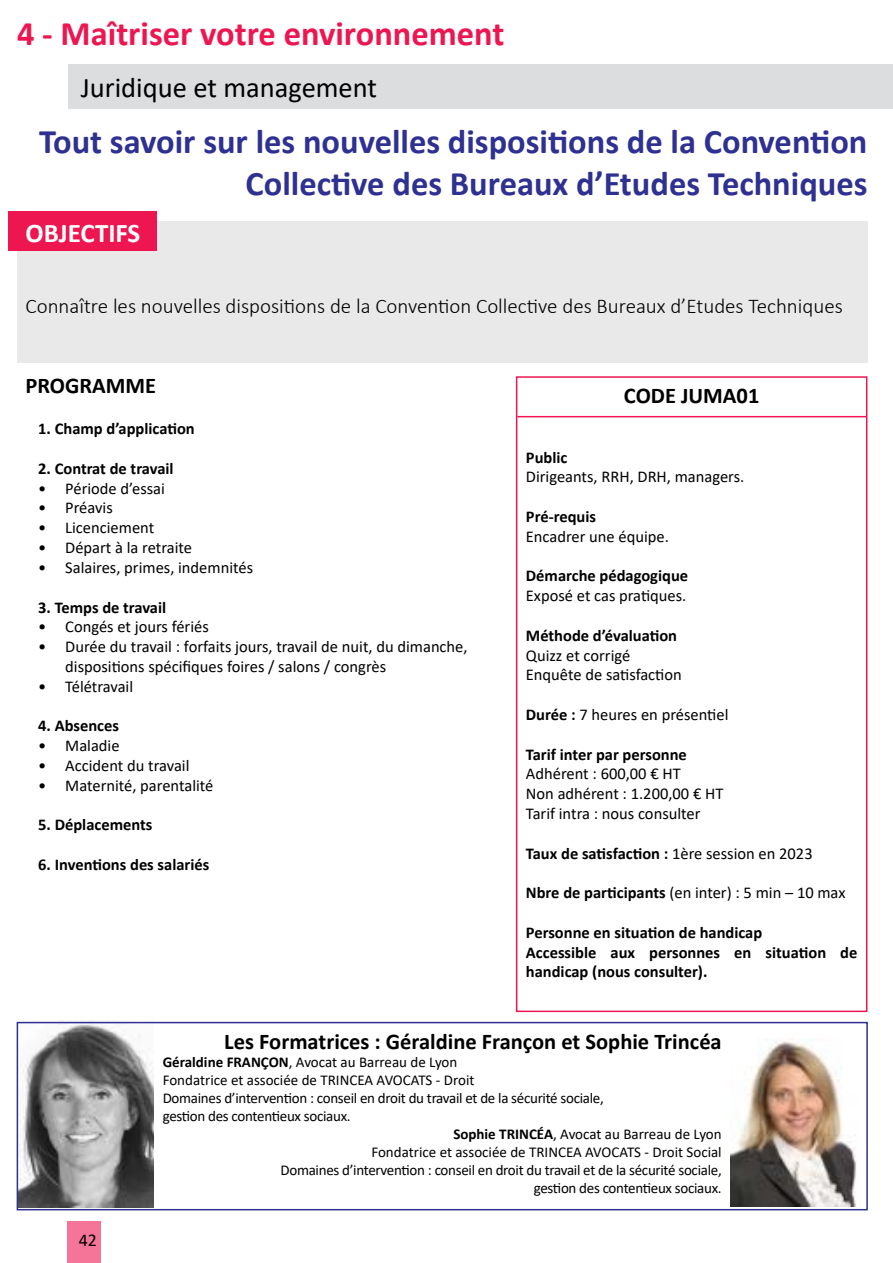
<style>
.page{position:relative;width:893px;height:1263px;background:#fff}
.page>*{position:absolute;margin:0;border:0;box-sizing:border-box;transform-origin:0 0}
.t1{font:700 34.5px/41.4px "Calibri";color:#2e3092;text-align:right}
.t2{font:700 34.5px "Calibri";color:#ed1651}
.t3{font:28.5px "Calibri";color:#000}
.t4{font:700 27px "Calibri";color:#fff}
.t5{font:700 22.5px "Calibri";color:#000}
.t6{font:300 21px "Calibri";color:#000}
.t7{font:18px "Calibri";color:#000}
.t8{font:16.5px/19.8px "Calibri";color:#000}
.t9{font:700 16.5px/19.8px "Calibri";color:#000}
.t10{font:15px "Calibri";letter-spacing:-.02em;color:#000}
.t11{font:15px "Calibri";color:#000}
.s1{font-weight:700}
.s2{font-weight:400}
</style>
<div class="page">
<div style="left:68px;top:64px;width:825px;height:44px;background:#dcddde"></div>
<hr style="left:517px;top:416px;width:349px;height:1px;background:#ed1651">
<div style="left:516px;top:376px;width:351px;height:636px;border:2px solid #ed1651"></div>
<img style="left:17px;top:1020px;width:136px;height:187px">
<div style="left:17px;top:1022px;width:851px;height:188px;border:2px solid #2e3092"></div>
<div style="left:17px;top:221px;width:850px;height:142px;background:#e9e9ea"></div>
<div style="left:9px;top:212px;width:148px;height:39px;background:#ed1651"></div>
<div style="left:67px;top:1222px;width:34px;height:41px;background:#f47598"></div>
<img style="left:730px;top:1038px;width:126px;height:168px">
<h1 class="t2" style="left:17px;top:9px;width:489px">4 - Maîtriser votre environnement</h1>
<h2 class="t3" style="left:81px;top:68px;width:298px">Juridique et management</h2>
<h1 class="t1" style="left:39px;top:120px;width:830px">Tout savoir sur les nouvelles dispositions de la Convention<br>Collective des Bureaux d’Etudes Techniques</h1>
<h3 class="t4" style="left:25px;top:213px;width:116px">OBJECTIFS</h3>
<p class="t6" style="left:26px;top:293px;width:819px">Connaître les nouvelles dispositions de la Convention Collective des Bureaux d’Etudes Techniques</p>
<h3 class="t5" style="left:26px;top:369px;width:132px">PROGRAMME</h3>
<p class="t9" style="left:38px;top:419px;width:158px">1. Champ d’application</p>
<p class="t9" style="left:38px;top:458px;width:137px">2. Contrat de travail</p>
<p class="t8" style="left:38px;top:478px;width:128px">• Période d’essai</p>
<p class="t8" style="left:38px;top:498px;width:76px">• Préavis</p>
<p class="t8" style="left:38px;top:517px;width:117px">• Licenciement</p>
<p class="t8" style="left:38px;top:537px;width:155px">• Départ à la retraite</p>
<p class="t8" style="left:38px;top:557px;width:216px">• Salaires, primes, indemnités</p>
<p class="t9" style="left:38px;top:597px;width:129px">3. Temps de travail</p>
<p class="t8" style="left:38px;top:616px;width:172px">• Congés et jours fériés</p>
<p class="t8" style="left:65px;top:636px;width:404px;text-indent:-27px">• Durée du travail : forfaits jours, travail de nuit, du dimanche, dispositions spécifiques foires / salons / congrès</p>
<p class="t8" style="left:38px;top:676px;width:96px">• Télétravail</p>
<p class="t9" style="left:38px;top:716px;width:82px">4. Absences</p>
<p class="t8" style="left:38px;top:735px;width:83px">• Maladie</p>
<p class="t8" style="left:38px;top:755px;width:153px">• Accident du travail</p>
<p class="t8" style="left:38px;top:775px;width:177px">• Maternité, parentalité</p>
<p class="t9" style="left:38px;top:815px;width:116px">5. Déplacements</p>
<p class="t9" style="left:38px;top:854px;width:173px">6. Inventions des salariés</p>
<h3 class="t5" style="left:624px;top:380px;width:137px">CODE JUMA01</h3>
<p class="t9" style="left:526px;top:447px;width:43px">Public</p>
<p class="t8" style="left:526px;top:467px;width:220px">Dirigeants, RRH, DRH, managers.</p>
<p class="t9" style="left:526px;top:506px;width:72px">Pré-requis</p>
<p class="t8" style="left:526px;top:526px;width:145px">Encadrer une équipe.</p>
<p class="t9" style="left:526px;top:566px;width:164px">Démarche pédagogique</p>
<p class="t8" style="left:526px;top:585px;width:162px">Exposé et cas pratiques.</p>
<p class="t9" style="left:526px;top:625px;width:153px">Méthode d’évaluation</p>
<p class="t8" style="left:526px;top:645px;width:157px">Quizz et corrigé<br>Enquête de satisfaction</p>
<p class="t8" style="left:526px;top:704px;width:204px"><span class="s1">Durée :</span> 7 heures en présentiel</p>
<p class="t9" style="left:526px;top:744px;width:163px">Tarif inter par personne</p>
<p class="t8" style="left:526px;top:764px;width:199px">Adhérent : 600,00 € HT<br>Non adhérent : 1.200,00 € HT<br>Tarif intra : nous consulter</p>
<p class="t9" style="left:526px;top:843px;width:288px">Taux de satisfaction : <span class="s2">1ère session en 2023</span></p>
<p class="t8" style="left:526px;top:882px;width:321px"><span class="s1">Nbre de participants</span> (en inter) : 5 min – 10 max</p>
<p class="t9" style="left:526px;top:922px;width:333px">Personne en situation de handicap<br>Accessible aux personnes en situation de handicap (nous consulter).</p>
<p class="t7" style="left:79px;top:1228px;width:20px">42</p>
<h3 class="t5" style="left:224px;top:1025px;width:499px">Les Formatrices : Géraldine Françon et Sophie Trincéa</h3>
<p class="t11" style="left:163px;top:1051px;width:296px"><span class="s1">Géraldine FRANÇON</span>, Avocat au Barreau de Lyon</p>
<p class="t11" style="left:163px;top:1069px;width:313px">Fondatrice et associée de TRINCEA AVOCATS - Droit</p>
<p class="t10" style="left:163px;top:1087px;width:443px">Domaines d’intervention : conseil en droit du travail et de la sécurité sociale,</p>
<p class="t10" style="left:163px;top:1105px;width:189px">gestion des contentieux sociaux.</p>
<p class="t11" style="left:453px;top:1123px;width:270px"><span class="s1">Sophie TRINCÉA</span>, Avocat au Barreau de Lyon</p>
<p class="t11" style="left:371px;top:1141px;width:352px">Fondatrice et associée de TRINCEA AVOCATS - Droit Social</p>
<p class="t10" style="left:280px;top:1159px;width:443px">Domaines d’intervention : conseil en droit du travail et de la sécurité sociale,</p>
<p class="t10" style="left:534px;top:1177px;width:189px">gestion des contentieux sociaux.</p>
</div>
